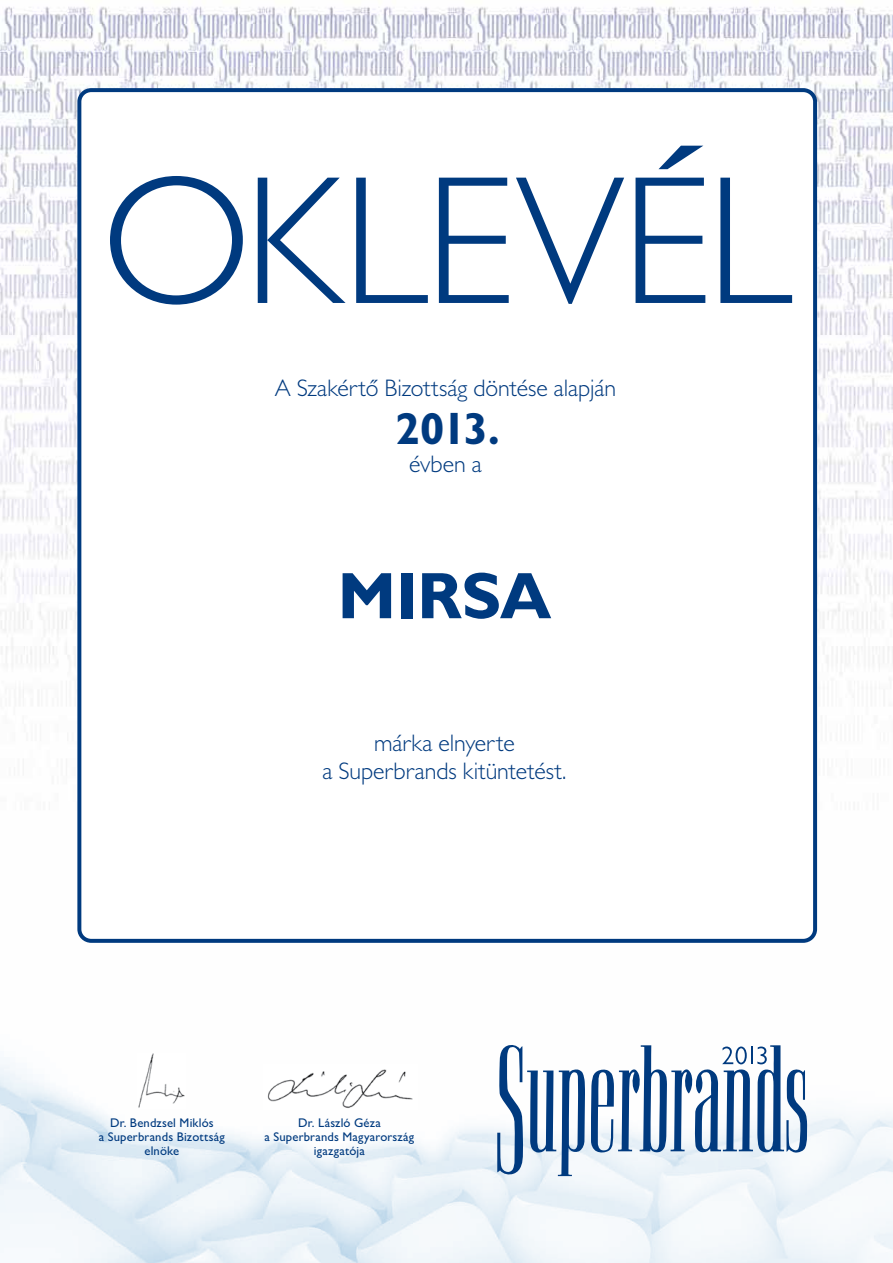
<style>
.page{position:relative;width:893px;height:1263px;background:#fff}
.page>*{position:absolute;margin:0;border:0;box-sizing:border-box;transform-origin:0 0}
.t1{font:700 66px "Gill Sans MT Pro";color:#003a7f}
.t2{font:700 45px "Gill Sans MT Pro";color:#003a7f}
.t3{font:300 24px/28px "Gill Sans MT Pro";color:#003a7f;text-align:center}
.t4{font:500 12.6px/14px "Gill Sans MT Pro";letter-spacing:.015em;color:#003a7f;text-align:center}
</style>
<div class="page">
<img style="left:0;top:6px;width:893px;height:924px">
<img style="left:0;top:1064px;width:893px;height:199px">
<div style="left:79px;top:90px;width:736px;height:851px;background:#fff;border-radius:12px"></div>
<div style="left:77px;top:88px;width:740px;height:855px;border:4px solid #003a7f;border-radius:12px"></div>
<svg style="left:110px;top:176px;width:133px;height:129px"></svg>
<svg style="left:258px;top:178px;width:88px;height:125px"></svg>
<svg style="left:356px;top:178px;width:72px;height:125px"></svg>
<svg style="left:439px;top:178px;width:70px;height:125px"></svg>
<svg style="left:516px;top:178px;width:108px;height:126px"></svg>
<svg style="left:636px;top:146px;width:69px;height:157px"></svg>
<svg style="left:720px;top:178px;width:72px;height:125px"></svg>
<img style="left:138px;top:1053px;width:47px;height:55px">
<img style="left:264px;top:1064px;width:153px;height:45px">
<svg style="left:497px;top:1045px;width:88px;height:131px"></svg>
<svg style="left:591px;top:1045px;width:217px;height:108px"></svg>
<h3 class="t3" style="left:275px;top:374px;width:343px">A Szakértő Bizottság döntése alapján</h3>
<h2 class="t2" style="left:395px;top:401px;width:106px">2013.</h2>
<h3 class="t3" style="left:409px;top:450px;width:74px">évben a</h3>
<h1 class="t1" style="left:338px;top:555px;width:215px">MIRSA</h1>
<h3 class="t3" style="left:322px;top:728px;width:246px">márka elnyerte<br>a Superbrands kitüntetést.</h3>
<p class="t4" style="left:99px;top:1115px;width:127px">Dr. Bendzsel Miklós<br>a Superbrands Bizottság elnöke</p>
<p class="t4" style="left:265px;top:1115px;width:151px">Dr. László Géza<br>a Superbrands Magyarország igazgatója</p>
</div>
